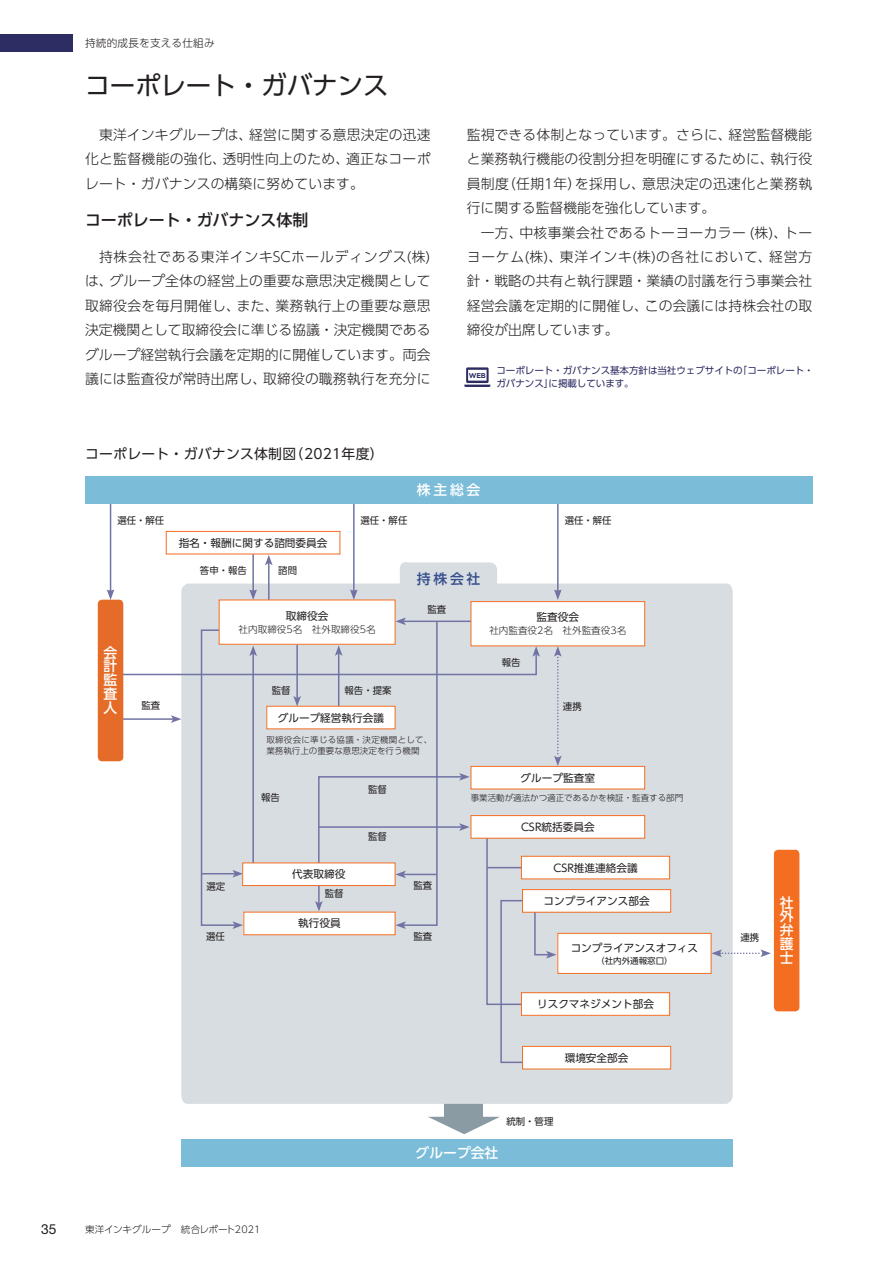
<style>
.page{position:relative;width:893px;height:1263px;background:#fff}
.page>*{position:absolute;margin:0;border:0;box-sizing:border-box;transform-origin:0 0}
.t1{font:25.5px "UD Shin Go Pro";letter-spacing:-.005em;color:#231f20}
.t2{font:500 15.9px "UD Shin Go Pro";color:#231f20}
.t3{font:300 13.8px/24.5px "UD Shin Go Pro";letter-spacing:.01em;color:#231f20;text-align:justify}
.t4{font:13.8px "UD Shin Go Pro";letter-spacing:.02em;color:#231f20}
.t5{font:500 13.8px/13.8px "UD Shin Go Pro";color:#fff;text-align:justify}
.t6{font:500 13.8px "UD Shin Go Pro";color:#354e8c}
.t7{font:13.8px "Helvetica Neue LT Std";color:#231f20}
.t8{font:10.65px "UD Shin Go Pro";color:#231f20}
.t9{font:300 10.65px "UD Shin Go Pro";letter-spacing:.02em;color:#231f20}
.t10{font:9.6px "UD Shin Go Pro";color:#231f20}
.t11{font:9.6px/12.8px "UD Shin Go Pro";letter-spacing:-.01em;color:#2d2c63}
.t12{font:300 9.6px "UD Shin Go Pro";color:#231f20}
.t13{font:300 8.55px/11.7px "UD Shin Go Pro";color:#231f20}
.t14{font:8.55px "UD Shin Go Pro";color:#231f20}
</style>
<div class="page">
<div style="left:445px;top:1099px;width:38px;height:22px;background:#8b9ba3"></div>
<svg style="left:428px;top:1117px;width:72px;height:17px"></svg>
<svg style="left:181px;top:562px;width:552px;height:542px;background:#dcdfe2"></svg>
<svg style="left:464px;top:367px;width:26px;height:20px"></svg>
<hr style="left:110px;top:499px;width:1px;height:93px;background:#7073a3">
<svg style="left:107px;top:589px;width:7px;height:11px"></svg>
<hr style="left:353px;top:495px;width:2px;height:97px;background:#7073a3">
<svg style="left:350px;top:589px;width:8px;height:11px"></svg>
<hr style="left:557px;top:495px;width:2px;height:97px;background:#7073a3">
<svg style="left:554px;top:589px;width:8px;height:11px"></svg>
<hr style="left:252px;top:548px;width:2px;height:44px;background:#7073a3">
<svg style="left:249px;top:589px;width:8px;height:11px"></svg>
<hr style="left:268px;top:563px;width:2px;height:45px;background:#7073a3">
<svg style="left:265px;top:555px;width:8px;height:10px"></svg>
<div style="left:98px;top:600px;width:25px;height:161px;background:#e56c28;border-radius:4px"></div>
<div style="left:774px;top:850px;width:25px;height:161px;background:#f36e21;border-radius:4px"></div>
<svg style="left:109px;top:617px;width:453px;height:447px"></svg>
<svg style="left:711px;top:949px;width:60px;height:8px"></svg>
<div style="left:244px;top:912px;width:151px;height:23px;background:#fff"></div>
<div style="left:244px;top:912px;width:151px;height:23px;border:1px solid #f36e21"></div>
<div style="left:166px;top:531px;width:174px;height:23px;background:#fff"></div>
<div style="left:166px;top:531px;width:174px;height:23px;border:1px solid #f36e21"></div>
<div style="left:471px;top:815px;width:174px;height:23px;background:#fff"></div>
<div style="left:471px;top:815px;width:174px;height:23px;border:1px solid #f36e21"></div>
<div style="left:521px;top:993px;width:149px;height:22px;background:#fff"></div>
<div style="left:521px;top:992px;width:149px;height:24px;border:1px solid #f36e21"></div>
<div style="left:471px;top:766px;width:174px;height:23px;background:#fff"></div>
<div style="left:471px;top:766px;width:174px;height:23px;border:1px solid #f36e21"></div>
<div style="left:219px;top:600px;width:176px;height:44px;background:#fff"></div>
<div style="left:219px;top:600px;width:176px;height:45px;border:1px solid #f36e21"></div>
<div style="left:243px;top:863px;width:152px;height:22px;background:#fff"></div>
<div style="left:242px;top:863px;width:153px;height:23px;border:1px solid #f36e21"></div>
<div style="left:521px;top:856px;width:149px;height:23px;background:#fff"></div>
<div style="left:521px;top:856px;width:149px;height:23px;border:1px solid #f36e21"></div>
<div style="left:558px;top:933px;width:153px;height:40px;background:#fff"></div>
<div style="left:557px;top:933px;width:154px;height:41px;border:1px solid #f36e21"></div>
<div style="left:522px;top:889px;width:149px;height:23px;background:#fff"></div>
<div style="left:522px;top:889px;width:149px;height:23px;border:1px solid #f36e21"></div>
<div style="left:522px;top:1046px;width:149px;height:23px;background:#fff"></div>
<div style="left:522px;top:1046px;width:149px;height:23px;border:1px solid #f36e21"></div>
<div style="left:471px;top:602px;width:174px;height:44px;background:#fff"></div>
<div style="left:471px;top:601px;width:174px;height:45px;border:1px solid #f36e21"></div>
<div style="left:267px;top:706px;width:128px;height:23px;background:#fff"></div>
<div style="left:266px;top:706px;width:129px;height:23px;border:1px solid #f36e21"></div>
<div style="left:85px;top:476px;width:727px;height:28px;background:#7bbcd9"></div>
<div style="left:181px;top:1139px;width:552px;height:28px;background:#7bbcd9"></div>
<div style="left:0;top:34px;width:72px;height:17px;background:#2d2c63"></div>
<p class="t9" style="left:85px;top:34px;width:131px">持続的成長を支える仕組み</p>
<h1 class="t1" style="left:85px;top:64px;width:305px">コーポレート・ガバナンス</h1>
<p class="t3" style="left:85px;top:122px;width:347px;text-indent:14px">東洋インキグループは、経営に関する意思決定の迅速化と監督機能の強化、透明性向上のため、適正なコーポレート・ガバナンスの構築に努めています。</p>
<p class="t2" style="left:85px;top:207px;width:225px">コーポレート・ガバナンス体制</p>
<p class="t3" style="left:85px;top:244px;width:347px;text-indent:14px">持株会社である東洋インキSCホールディングス(株)は、グループ全体の経営上の重要な意思決定機関として取締役会を毎月開催し、また、業務執行上の重要な意思決定機関として取締役会に準じる協議・決定機関であるグループ経営執行会議を定期的に開催しています。両会議には監査役が常時出席し、取締役の職務執行を充分に</p>
<p class="t4" style="left:85px;top:442px;width:300px">コーポレート・ガバナンス体制図（2021年度）</p>
<p class="t3" style="left:467px;top:122px;width:347px">監視できる体制となっています。さらに、経営監督機能と業務執行機能の役割分担を明確にするために、執行役員制度（任期1年）を採用し、意思決定の迅速化と業務執行に関する監督機能を強化しています。</p>
<p class="t3" style="left:467px;top:220px;width:347px;text-indent:14px">一方、中核事業会社であるトーヨーカラー (株)、トーヨーケム(株)、東洋インキ(株)の各社において、経営方針・戦略の共有と執行課題・業績の討議を行う事業会社経営会議を定期的に開催し、この会議には持株会社の取締役が出席しています。</p>
<p class="t11" style="left:496px;top:364px;width:319px;text-indent:-28px"><sub>WEB</sub> コーポレート・ガバナンス基本方針は当社ウェブサイトの「コーポレート・ガバナンス」に掲載しています。</p>
<p class="t5" style="left:417px;top:483px;width:65px">株主総会</p>
<p class="t10" style="left:117px;top:512px;width:48px">選任・解任</p>
<p class="t10" style="left:361px;top:512px;width:48px">選任・解任</p>
<p class="t10" style="left:565px;top:512px;width:48px">選任・解任</p>
<p class="t5" style="left:104px;top:645px;width:15px">会計監査人</p>
<p class="t10" style="left:142px;top:697px;width:20px">監査</p>
<p class="t8" style="left:179px;top:534px;width:150px">指名・報酬に関する諮問委員会</p>
<p class="t10" style="left:200px;top:562px;width:48px">答申・報告</p>
<p class="t10" style="left:278px;top:562px;width:20px">諮問</p>
<p class="t8" style="left:286px;top:607px;width:44px">取締役会</p>
<p class="t12" style="left:239px;top:621px;width:138px">社内取締役5名　社外取締役5名</p>
<p class="t10" style="left:272px;top:683px;width:20px">監督</p>
<p class="t10" style="left:345px;top:683px;width:48px">報告・提案</p>
<p class="t8" style="left:278px;top:709px;width:108px">グループ経営執行会議</p>
<p class="t6" style="left:417px;top:567px;width:65px">持株会社</p>
<p class="t10" style="left:427px;top:601px;width:20px">監査</p>
<p class="t13" style="left:266px;top:733px;width:167px">取締役会に準じる協議・決定機関として、業務執行上の重要な意思決定を行う機関</p>
<p class="t8" style="left:537px;top:609px;width:44px">監査役会</p>
<p class="t12" style="left:489px;top:623px;width:138px">社内監査役2名　社外監査役3名</p>
<p class="t10" style="left:502px;top:654px;width:20px">報告</p>
<p class="t10" style="left:563px;top:698px;width:20px">連携</p>
<p class="t8" style="left:521px;top:769px;width:76px">グループ監査室</p>
<p class="t10" style="left:206px;top:878px;width:20px">選定</p>
<p class="t10" style="left:261px;top:790px;width:20px">報告</p>
<p class="t8" style="left:292px;top:866px;width:55px">代表取締役</p>
<p class="t10" style="left:325px;top:886px;width:20px">監督</p>
<p class="t8" style="left:298px;top:915px;width:44px">執行役員</p>
<p class="t10" style="left:368px;top:781px;width:20px">監督</p>
<p class="t10" style="left:368px;top:829px;width:20px">監督</p>
<p class="t10" style="left:413px;top:878px;width:20px">監査</p>
<p class="t10" style="left:206px;top:929px;width:20px">選任</p>
<p class="t10" style="left:413px;top:929px;width:20px">監査</p>
<p class="t13" style="left:471px;top:792px;width:214px">事業活動が適法かつ適正であるかを検証・監査する部門</p>
<p class="t8" style="left:521px;top:818px;width:75px">CSR統括委員会</p>
<p class="t8" style="left:553px;top:859px;width:86px">CSR推進連絡会議</p>
<p class="t8" style="left:543px;top:892px;width:108px">コンプライアンス部会</p>
<p class="t8" style="left:571px;top:939px;width:129px">コンプライアンスオフィス</p>
<p class="t14" style="left:596px;top:953px;width:78px">（社内外通報窓口）</p>
<p class="t8" style="left:537px;top:995px;width:118px">リスクマネジメント部会</p>
<p class="t8" style="left:565px;top:1049px;width:65px">環境安全部会</p>
<p class="t5" style="left:416px;top:1145px;width:84px">グループ会社</p>
<p class="t10" style="left:506px;top:1114px;width:48px">統制・管理</p>
<p class="t7" style="left:41px;top:1221px;width:17px">35</p>
<p class="t12" style="left:85px;top:1222px;width:177px">東洋インキグループ　統合レポート2021</p>
<p class="t10" style="left:740px;top:929px;width:20px">連携</p>
<p class="t5" style="left:780px;top:895px;width:15px">社外弁護士</p>
</div>
